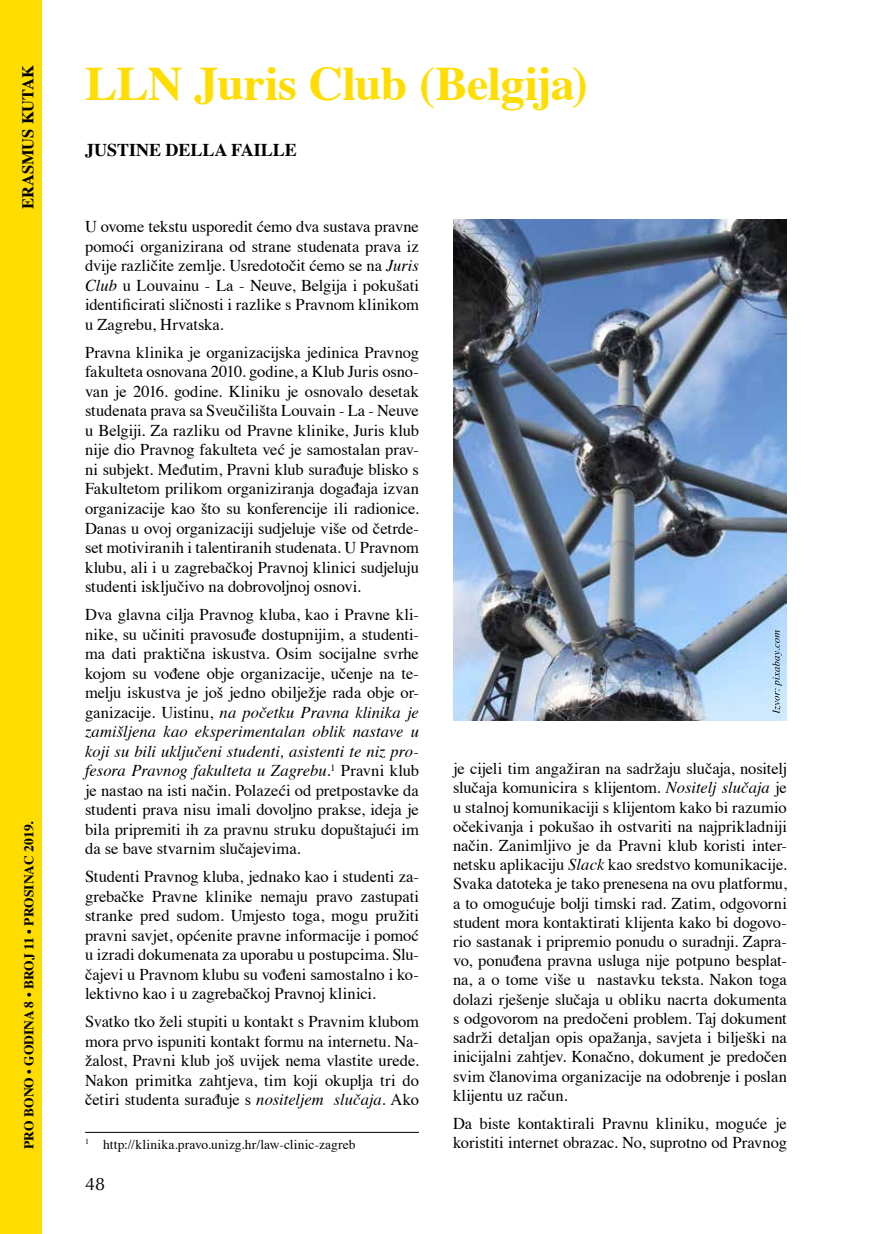
<style>
.page{position:relative;width:872px;height:1234px;background:#fff}
.page>*{position:absolute;margin:0;border:0;box-sizing:border-box;transform-origin:0 0}
.t1{font:700 48px "Times";letter-spacing:-.01em;color:#fd0}
.t2{font:700 18px "Times";color:#000}
.t3{font:18px "Optima CE";color:#000}
.t4{font:16.5px/19.5px "Times";letter-spacing:-.005em;color:#000;text-align:justify}
.t5{font:700 16.5px "Times";color:#000}
.t6{font:13.5px "Times";letter-spacing:.015em;color:#000}
.t7{font:700 13.5px "Times";color:#000}
.s1{font-style:italic}
</style>
<div class="page">
<div style="left:0;top:0;width:41px;height:1233px;background:#fd0"></div>
<hr style="left:85px;top:1131px;width:334px;height:1px;background:#000">
<img style="left:453px;top:220px;width:334px;height:500px">
<svg style="left:772px;top:630px;width:9px;height:83px"></svg>
<p class="t5" style="left:12px;top:209px;width:146px;rotate:-90deg">ERASMUS KUTAK</p>
<h1 class="t1" style="left:85px;top:38px;width:504px">LLN Juris Club (Belgija)</h1>
<p class="t2" style="left:85px;top:132px;width:213px">JUSTINE DELLA FAILLE</p>
<p class="t7" style="left:16px;top:1148px;width:329px;rotate:-90deg">PRO BONO • GODINA 8 • BROJ 11 • PROSINAC 2019.</p>
<p class="t4" style="left:85px;top:215px;width:335px">U ovome tekstu usporedit ćemo dva sustava pravne pomoći organizirana od strane studenata prava iz dvije različite zemlje. Usredotočit ćemo se na <span class="s1">Juris Club</span> u Louvainu - La - Neuve, Belgija i pokušati identificirati sličnosti i razlike s Pravnom klinikom u Zagrebu, Hrvatska.</p>
<p class="t4" style="left:85px;top:341px;width:335px">Pravna klinika je organizacijska jedinica Pravnog fakulteta osnovana 2010. godine, a Klub Juris osno&shy;van je 2016. godine. Kliniku je osnovalo desetak studenata prava sa Sveučilišta Louvain - La - Neuve u Belgiji. Za razliku od Pravne klinike, Juris klub nije dio Pravnog fakulteta već je samostalan prav&shy;ni subjekt. Međutim, Pravni klub surađuje blisko s Fakultetom prilikom organiziranja događaja izvan organizacije kao što su konferencije ili radionice.<br>Danas u ovoj organizaciji sudjeluje više od četrde&shy;set motiviranih i talentiranih studenata. U Pravnom klubu, ali i u zagrebačkoj Pravnoj klinici sudjeluju studenti isključivo na dobrovoljnoj osnovi.</p>
<p class="t4" style="left:85px;top:603px;width:335px">Dva glavna cilja Pravnog kluba, kao i Pravne kli&shy;nike, su učiniti pravosuđe dostupnijim, a studenti&shy;ma dati praktična iskustva. Osim socijalne svrhe kojom su vođene obje organizacije, učenje na te&shy;melju iskustva je još jedno obilježje rada obje or&shy;ganizacije. Uistinu, <span class="s1">na početku Pravna klinika je zamišljena kao eksperimentalan oblik nastave u koji su bili uključeni studenti, asistenti te niz pro&shy;fesora Pravnog fakulteta u Zagrebu.</span><sup>1</sup> Pravni klub je nastao na isti način. Polazeći od pretpostavke da studenti prava nisu imali dovoljno prakse, ideja je bila pripremiti ih za pravnu struku dopuštajući im da se bave stvarnim slučajevima.</p>
<p class="t4" style="left:85px;top:865px;width:335px">Studenti Pravnog kluba, jednako kao i studenti za&shy;grebačke Pravne klinike nemaju pravo zastupati stranke pred sudom. Umjesto toga, mogu pružiti pravni savjet, općenite pravne informacije i pomoć u izradi dokumenata za uporabu u postupcima. Slu&shy;čajevi u Pravnom klubu su vođeni samostalno i ko&shy;lektivno kao i u zagrebačkoj Pravnoj klinici.</p>
<p class="t4" style="left:85px;top:1010px;width:335px">Svatko tko želi stupiti u kontakt s Pravnim klubom mora prvo ispuniti kontakt formu na internetu. Na&shy;žalost, Pravni klub još uvijek nema vlastite urede.<br>Nakon primitka zahtjeva, tim koji okuplja tri do četiri studenta surađuje s <span class="s1">nositeljem slučaja</span>. Ako</p>
<p class="t6" style="left:85px;top:1131px;width:272px"><sup>1</sup> http://klinika.pravo.unizg.hr/law-clinic-zagreb</p>
<p class="t3" style="left:85px;top:1172px;width:22px">48</p>
<p class="t4" style="left:453px;top:757px;width:335px">je cijeli tim angažiran na sadržaju slučaja, nositelj slučaja komunicira s klijentom. <span class="s1">Nositelj slučaja</span> je u stalnoj komunikaciji s klijentom kako bi razumio očekivanja i pokušao ih ostvariti na najprikladniji način. Zanimljivo je da Pravni klub koristi inter&shy;netsku aplikaciju <span class="s1">Slack</span> kao sredstvo komunikacije.<br>Svaka datoteka je tako prenesena na ovu platformu, a to omogućuje bolji timski rad. Zatim, odgovorni student mora kontaktirati klijenta kako bi dogovo&shy;rio sastanak i pripremio ponudu o suradnji. Zapra&shy;vo, ponuđena pravna usluga nije potpuno besplat&shy;na, a o tome više u nastavku teksta. Nakon toga dolazi rješenje slučaja u obliku nacrta dokumenta s odgovorom na predočeni problem. Taj dokument sadrži detaljan opis opažanja, savjeta i bilješki na inicijalni zahtjev. Konačno, dokument je predočen svim članovima organizacije na odobrenje i poslan klijentu uz račun.</p>
<p class="t4" style="left:453px;top:1111px;width:335px">Da biste kontaktirali Pravnu kliniku, moguće je koristiti internet obrazac. No, suprotno od Pravnog</p>
</div>
